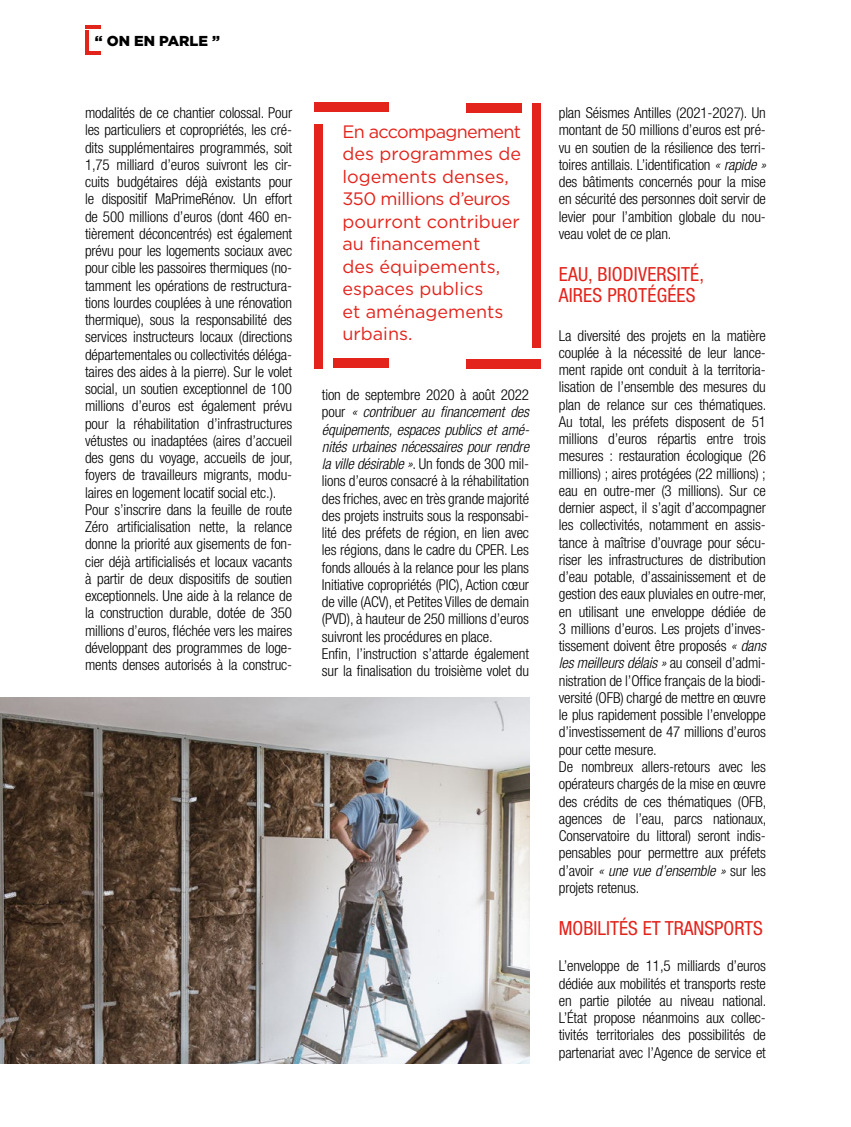
<style>
.page{position:relative;width:851px;height:1127px;background:#fff}
.page>*{position:absolute;margin:0;border:0;box-sizing:border-box;transform-origin:0 0}
.t1{font:condensed 19.5px/21px "Helvetica Neue";letter-spacing:.01em;color:#e2241c}
.t2{font:18px/22.5px "Gotham HTF";color:#e2241c}
.t3{font:300 condensed 15px/17.2px "Helvetica Neue LT";letter-spacing:-.01em;color:#000}
.t4{font:900 14.4px "Gotham HTF";color:#000}
.s1{font-style:italic}
</style>
<div class="page">
<img style="left:0;top:697px;width:529px;height:366px">
<hr style="left:85px;top:26px;width:16px;height:3px;background:#e2241c">
<hr style="left:89px;top:51px;width:12px;height:4px;background:#e2241c">
<hr style="left:85px;top:30px;width:3px;height:25px;background:#e2241c">
<div style="left:314px;top:102px;width:75px;height:10px;background:#e2241c"></div>
<div style="left:314px;top:124px;width:8px;height:244px;background:#e2241c"></div>
<div style="left:333px;top:359px;width:56px;height:9px;background:#e2241c"></div>
<div style="left:466px;top:360px;width:74px;height:9px;background:#e2241c"></div>
<div style="left:532px;top:103px;width:8px;height:244px;background:#e2241c"></div>
<div style="left:466px;top:103px;width:55px;height:10px;background:#e2241c"></div>
<p class="t4" style="left:95px;top:33px;width:126px">“ ON EN PARLE ”</p>
<p class="t3" style="left:85px;top:104px;width:209px">modalités de ce chantier colossal. Pour les particuliers et copropriétés, les cré&shy;dits supplémentaires programmés, soit 1,75 milliard d’euros suivront les cir&shy;cuits budgétaires déjà existants pour le dispositif MaPrimeRénov. Un effort de 500 millions d’euros (dont 460 en&shy;tièrement déconcentrés) est également prévu pour les logements sociaux avec pour cible les passoires thermiques (no&shy;tamment les opérations de restructura&shy;tions lourdes couplées à une rénovation thermique), sous la responsabilité des services instructeurs locaux (directions départementales ou collectivités déléga&shy;taires des aides à la pierre). Sur le volet social, un soutien exceptionnel de 100 millions d’euros est également prévu pour la réhabilitation d’infrastructures vétustes ou inadaptées (aires d’accueil des gens du voyage, accueils de jour, foyers de travailleurs migrants, modu&shy;laires en logement locatif social etc.).<br>Pour s’inscrire dans la feuille de route Zéro artificialisation nette, la relance donne la priorité aux gisements de fon&shy;cier déjà artificialisés et locaux vacants à partir de deux dispositifs de soutien exceptionnels. Une aide à la relance de la construction durable, dotée de 350 millions d’euros, fléchée vers les maires développant des programmes de loge&shy;ments denses autorisés à la construc-</p>
<p class="t2" style="left:342px;top:120px;width:180px">En accompagnement des programmes de logements denses,<br>350 millions d’euros pourront contribuer au financement<br>des équipements, espaces publics<br>et aménagements urbains.</p>
<p class="t3" style="left:322px;top:386px;width:209px">tion de septembre 2020 à août 2022 pour <span class="s1">« contribuer au financement des équipements, espaces publics et amé&shy;nités urbaines nécessaires pour rendre la ville désirable »</span>. Un fonds de 300 mil&shy;lions d’euros consacré à la réhabilitation des friches, avec en très grande majorité des projets instruits sous la responsabi&shy;lité des préfets de région, en lien avec les régions, dans le cadre du CPER. Les fonds alloués à la relance pour les plans Initiative copropriétés (PIC), Action cœur de ville (ACV), et Petites Villes de demain (PVD), à hauteur de 250 millions d’euros suivront les procédures en place.<br>Enfin, l’instruction s’attarde également sur la finalisation du troisième volet du</p>
<p class="t3" style="left:558px;top:104px;width:208px;text-align:justify">plan Séismes Antilles (2021-2027). Un montant de 50 millions d’euros est pré&shy;vu en soutien de la résilience des terri&shy;toires antillais. L’identification <span class="s1">« rapide » </span>des bâtiments concernés pour la mise en sécurité des personnes doit servir de levier pour l’ambition globale du nou&shy;veau volet de ce plan.</p>
<h1 class="t1" style="left:558px;top:264px;width:147px">EAU, BIODIVERSITÉ,<br>AIRES PROTÉGÉES</h1>
<p class="t3" style="left:558px;top:327px;width:209px">La diversité des projets en la matière couplée à la nécessité de leur lance&shy;ment rapide ont conduit à la territoria&shy;lisation de l’ensemble des mesures du plan de relance sur ces thématiques.<br>Au total, les préfets disposent de 51 millions d’euros répartis entre trois mesures : restauration écologique (26 millions) ; aires protégées (22 millions) ; eau en outre-mer (3 millions). Sur ce dernier aspect, il s’agit d’accompagner les collectivités, notamment en assis&shy;tance à maîtrise d’ouvrage pour sécu&shy;riser les infrastructures de distribution d’eau potable, d’assainissement et de gestion des eaux pluviales en outre-mer, en utilisant une enveloppe dédiée de 3 millions d’euros. Les projets d’inves&shy;tissement doivent être proposés <span class="s1">« dans les meilleurs délais »</span> au conseil d’admi&shy;nistration de l’Office français de la biodi&shy;versité (OFB) chargé de mettre en œuvre le plus rapidement possible l’enveloppe d’investissement de 47 millions d’euros pour cette mesure.<br>De nombreux allers-retours avec les opérateurs chargés de la mise en œuvre des crédits de ces thématiques (OFB, agences de l’eau, parcs nationaux, Conservatoire du littoral) seront indis&shy;pensables pour permettre aux préfets d’avoir <span class="s1">« une vue d’ensemble »</span> sur les projets retenus.</p>
<h1 class="t1" style="left:558px;top:917px;width:206px">MOBILITÉS ET TRANSPORTS</h1>
<p class="t3" style="left:558px;top:957px;width:209px;text-align:justify">L’enveloppe de 11,5 milliards d’euros dédiée aux mobilités et transports reste en partie pilotée au niveau national.<br>L’État propose néanmoins aux collec&shy;tivités territoriales des possibilités de partenariat avec l’Agence de service et</p>
</div>
